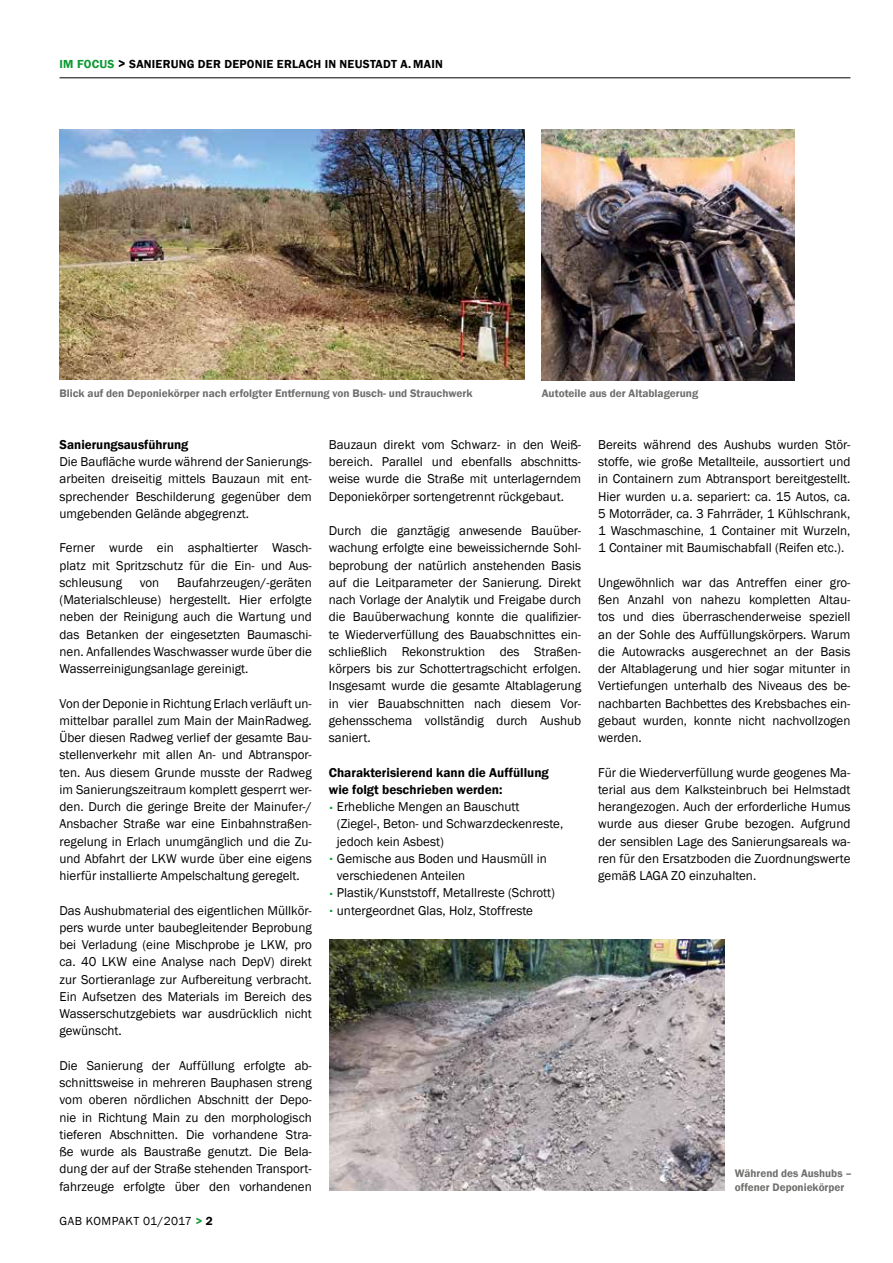
<style>
.page{position:relative;width:893px;height:1263px;background:#fff}
.page>*{position:absolute;margin:0;border:0;box-sizing:border-box;transform-origin:0 0}
.t1{font:13.2px/17.2px "Franklin Gothic";color:#000;text-align:justify}
.t2{font:600 13.2px/17.2px "Franklin Gothic";color:#000}
.t3{font:600 12px "Franklin Gothic";letter-spacing:.02em;color:#000}
.t4{font:12px "Franklin Gothic";letter-spacing:.02em;color:#000}
.t5{font:600 11.25px/13.5px "Franklin Gothic";color:#6f6f6e}
.s1{color:#0b9a33}
.s2{font-size:13.5px}
.s3{font-weight:600;color:#0b9a33}
.s4{font-weight:600}
.s5{font-weight:400}
</style>
<div class="page">
<hr style="left:60px;top:78px;width:790px;height:1px;background:#000">
<img style="left:329px;top:940px;width:396px;height:251px">
<img style="left:542px;top:129px;width:252px;height:252px">
<img style="left:60px;top:129px;width:465px;height:251px">
<p class="t3" style="left:60px;top:56px;width:86px"><span class="s1">IM FOCUS</span> <span class="s2">&gt;</span> Sanierung</p>
<p class="t3" style="left:198px;top:56px;width:9px">der</p>
<p class="t3" style="left:224px;top:56px;width:31px">Deponie</p>
<p class="t3" style="left:277px;top:56px;width:16px">Erlach</p>
<p class="t3" style="left:325px;top:56px;width:31px">in Neustadt</p>
<p class="t3" style="left:400px;top:56px;width:31px">a.Main</p>
<p class="t5" style="left:60px;top:387px;width:414px">Blick auf den Deponiekörper nach erfolgter Entfernung von Busch- und Strauchwerk</p>
<p class="t5" style="left:542px;top:387px;width:158px">Autoteile aus der Altablagerung</p>
<p class="t2" style="left:60px;top:436px;width:130px">Sanierungsausführung</p>
<p class="t1" style="left:60px;top:453px;width:254px">Die Baufläche wurde während der Sanierungs&shy;arbeiten dreiseitig mittels Bauzaun mit ent&shy;sprechender Beschilderung gegenüber dem umgebenden Gelände abgegrenzt.</p>
<p class="t1" style="left:60px;top:540px;width:254px">Ferner wurde ein asphaltierter Wasch&shy;platz mit Spritzschutz für die Ein- und Aus&shy;schleusung</p>
<p class="t1" style="left:60px;top:574px;width:254px;text-indent:117px">Baufahrzeugen/-geräten (-Materialschleuse) hergestellt. Hier erfolgte neben der Reinigung auch die Wartung und das Betanken der eingesetzten Baumaschi&shy;nen. Anfallendes Waschwasser wurde über die Wasserreinigungsanlage gereinigt.</p>
<p class="t1" style="left:60px;top:695px;width:254px">Von der Deponie in Richtung Erlach verläuft un&shy;mittelbar parallel zum Main der -MainRadweg.<br>Über diesen Radweg verlief der gesamte Bau&shy;stellenverkehr mit allen An- und Abtranspor&shy;ten. Aus diesem Grunde musste der Radweg im Sanierungszeitraum komplett gesperrt wer&shy;den. Durch die geringe Breite der Mainufer-/ Ansbacher Straße war eine Einbahnstraßen&shy;regelung in Erlach unumgänglich und die Zu&shy;und Abfahrt der LKW wurde über eine eigens hierfür installierte Ampelschaltung geregelt.</p>
<p class="t1" style="left:60px;top:902px;width:254px">Das Aushubmaterial des eigentlichen M üllkör&shy;pers wurde unter baubegleitender Beprobung bei Verladung (eine M ischprobe je LKW, pro ca. 40 LKW eine Analyse nach DepV) direkt zur Sortieranlage zur Aufbereitung verbracht.<br>Ein Aufsetzen des Materials im Bereich des Wasserschutzgebiets war ausdrücklich nicht gewünscht.</p>
<p class="t1" style="left:60px;top:1057px;width:254px">Die Sanierung der Auffüllung erfolgte ab&shy;schnittsweise in mehreren Bauphasen streng vom oberen nördlichen Abschnitt der Depo&shy;nie in Richtung Main zu den morphologisch tieferen Abschnitten. Die vorhandene Stra&shy;ße wurde als Baustraße genutzt. Die Bela&shy;dung der auf der Straße stehenden Transport&shy;fahrzeuge erfolgte über den vorhandenen</p>
<p class="t1" style="left:140px;top:574px;width:21px">von</p>
<p class="t4" style="left:60px;top:1213px;width:155px">GAB Kompakt 01/2017 <span class="s3">&gt;</span> <span class="s4">2</span></p>
<p class="t1" style="left:329px;top:436px;width:254px">Bauzaun direkt vom Schwarz- in den Weiß&shy;bereich. Parallel und ebenfalls abschnitts&shy;weise wurde die Straße mit unterlagerndem Deponiekörper sortengetrennt rückgebaut.</p>
<p class="t1" style="left:329px;top:522px;width:254px">Durch die ganztägig anwesende Bauüber&shy;wachung erfolgte eine beweissichernde Sohl&shy;beprobung der natürlich anstehenden Basis auf die Leitparameter der Sanierung. Direkt nach Vorlage der Analytik und Freigabe durch die Bauüberwachung konnte die qualifizier&shy;te Wiederverfüllung des Bauabschnittes ein&shy;schließlich Rekonstruktion des Straßen&shy;körpers bis zur Schottertragschicht erfolgen.<br>Insgesamt wurde die gesamte Altablagerung in vier Bauabschnitten nach diesem Vor&shy;gehensschema vollständig durch Aushub saniert.</p>
<p class="t2" style="left:329px;top:764px;width:222px">Charakterisierend kann die Auffüllung wie folgt beschrieben werden:<br><sup>.</sup> <span class="s5">Erhebliche Mengen an Bauschutt</span></p>
<p class="t1" style="left:337px;top:816px;width:228px">(Ziegel-, Beton- und Schwarzdeckenreste,</p>
<p class="t1" style="left:337px;top:833px;width:109px">jedoch kein Asbest)</p>
<p class="t1" style="left:329px;top:850px;width:220px"><sup>.</sup> Gemische aus Boden und Hausmüll in</p>
<p class="t1" style="left:337px;top:867px;width:130px">verschiedenen Anteilen</p>
<p class="t1" style="left:329px;top:885px;width:228px"><sup>.</sup> P lastik/Kunststoff, M etallreste (Schrott)</p>
<p class="t1" style="left:329px;top:902px;width:206px"><sup>.</sup> untergeordnet Glas, Holz, Stoffreste</p>
<p class="t1" style="left:598px;top:436px;width:254px">Bereits während des Aushubs wurden Stör&shy;stoffe, wie große M etallteile, aussortiert und in Containern zum Abtransport bereitgestellt.<br>Hier wurden u.a. separiert: ca. 15 Autos, ca.<br>5 Motorräder, ca. 3 Fahrräder, 1 Kühlschrank, 1 Waschmaschine, 1 Container mit Wurzeln, 1 Container mit Baumischabfall (Reifen etc.).</p>
<p class="t1" style="left:598px;top:574px;width:254px">Ungewöhnlich war das Antreffen einer gro&shy;ßen Anzahl von nahezu kompletten Altau&shy;tos und dies überraschenderweise speziell an der Sohle des Auffüllungskörpers. Warum die Autowracks ausgerechnet an der Basis der Altablagerung und hier sogar mitunter in Vertiefungen unterhalb des Niveaus des be&shy;nachbarten Bachbettes des Krebsbaches ein&shy;gebaut wurden, konnte nicht nachvollzogen werden.</p>
<p class="t1" style="left:598px;top:764px;width:254px">Für die Wiederverfüllung wurde geogenes Ma&shy;terial aus dem Kalksteinbruch bei Helmstadt herangezogen. Auch der erforderliche Humus wurde aus dieser Grube bezogen. Aufgrund der sensiblen Lage des Sanierungsareals wa&shy;ren für den Ersatzboden die Zuordnungswerte gemäß LAGA Z0 einzuhalten.</p>
<p class="t5" style="left:735px;top:1167px;width:119px">Während des Aushubs – offener Deponiekörper</p>
</div>
